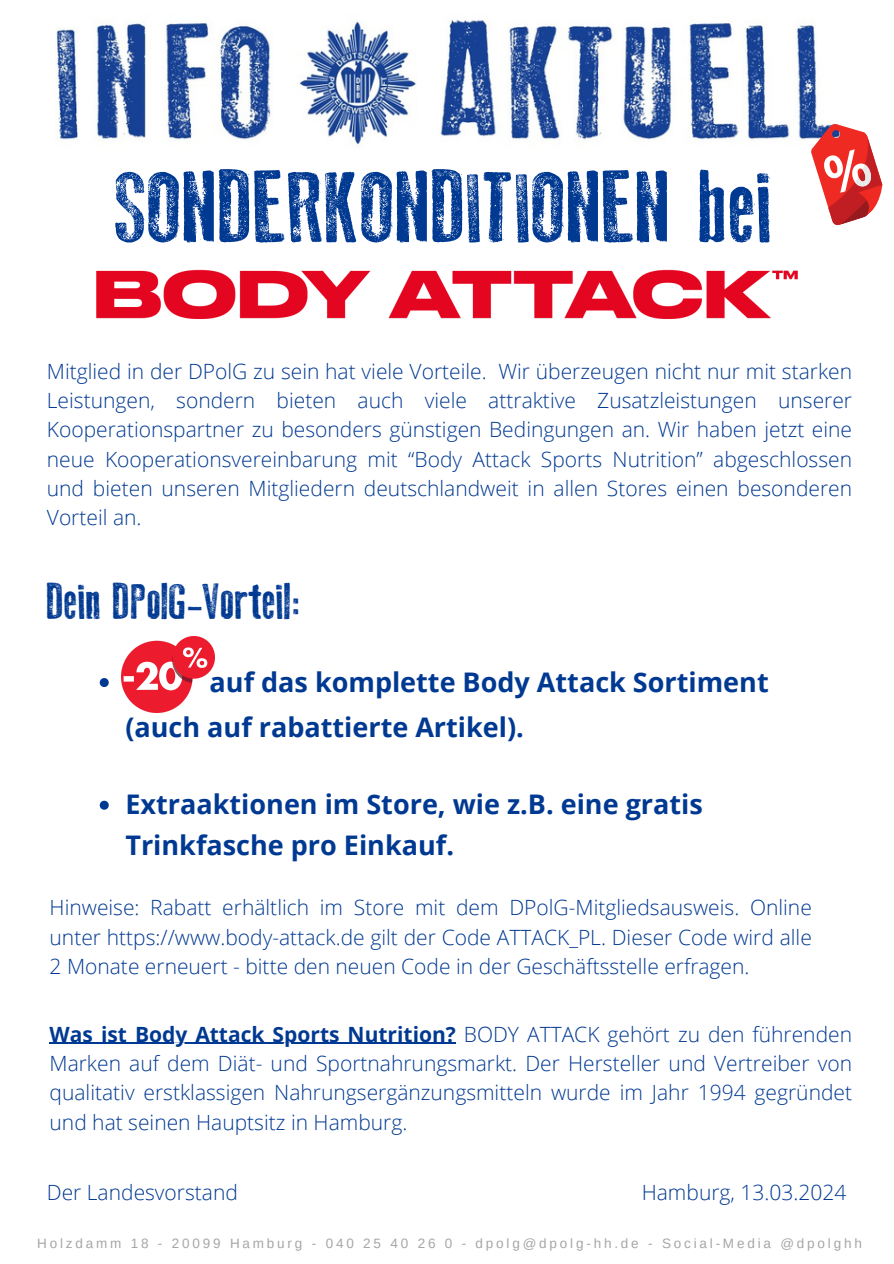
<style>
.page{position:relative;width:894px;height:1264px;background:#fff}
.page>*{position:absolute;margin:0;border:0;box-sizing:border-box;transform-origin:0 0}
.t1{font:100.5px "Old Press";color:#003992}
.t2{font:49.8px "Old Press";color:#003992}
.t3{font:700 27px/45px "Open Sans";color:#003992}
.t4{font:300 21px/29.2px "Open Sans";color:#003992;text-align:justify}
.t5{font:13.5px "Arimo";letter-spacing:.21em;color:#a6a6a6}
.s1{font-weight:700}
</style>
<div class="page">
<svg style="left:100px;top:678px;width:9px;height:9px"></svg>
<svg style="left:100px;top:800px;width:9px;height:9px"></svg>
<img style="left:55px;top:19px;width:762px;height:126px">
<img style="left:96px;top:269px;width:702px;height:50px">
<svg style="left:784px;top:112px;width:99px;height:113px"></svg>
<img style="left:121px;top:636px;width:93px;height:77px">
<hr style="left:50px;top:1042px;width:406px;height:1px;background:#003992">
<h2 class="t1" style="left:115px;top:158px;width:658px">SONDERKONDITIONEN bei</h2>
<p class="t4" style="left:47px;top:356px;width:806px">Mitglied in der DPolG zu sein hat viele Vorteile. Wir überzeugen nicht nur mit starken Leistungen, sondern bieten auch viele attraktive Zusatzleistungen unserer Kooperationspartner zu besonders günstigen Bedingungen an. Wir haben jetzt eine neue Kooperationsvereinbarung mit “Body Attack Sports Nutrition” abgeschlossen und bieten unseren Mitgliedern deutschlandweit in allen Stores einen besonderen</p>
<h4 class="t4" style="left:47px;top:502px;width:96px">Vorteil an.</h4>
<h1 class="t2" style="left:47px;top:577px;width:256px">Dein DPolG-Vorteil:</h1>
<p class="t3" style="left:125px;top:658px;width:644px;text-indent:84px">auf das komplette Body Attack Sortiment (auch auf rabattierte Artikel).</p>
<p class="t3" style="left:125px;top:783px;width:579px;line-height:40.5px">Extraaktionen im Store, wie z.B. eine gratis<br>Trinkfasche pro Einkauf.</p>
<p class="t4" style="left:50px;top:892px;width:763px">Hinweise: Rabatt erhältlich im Store mit dem DPolG-Mitgliedsausweis. Online unter https://www.body-attack.de gilt der Code ATTACK_PL. Dieser Code wird alle 2 Monate erneuert - bitte den neuen Code in der Geschäftsstelle erfragen.</p>
<h4 class="t4" style="left:50px;top:1018px;width:803px"><span class="s1">Was ist Body Attack Sports Nutrition?</span> BODY ATTACK gehört zu den führenden Marken auf dem Diät- und Sportnahrungsmarkt. Der Hersteller und Vertreiber von qualitativ erstklassigen Nahrungsergänzungsmitteln wurde im Jahr 1994 gegründet und hat seinen Hauptsitz in Hamburg.</h4>
<p class="t4" style="left:47px;top:1177px;width:192px">Der Landesvorstand</p>
<p class="t4" style="left:641px;top:1177px;width:206px">Hamburg, 13.03.2024</p>
<h4 class="t5" style="left:37px;top:1235px;width:826px">Holzdamm 18 - 20099 Hamburg - 040 25 40 26 0 - dpolg@dpolg-hh.de - Social-Media @dpolghh</h4>
</div>
